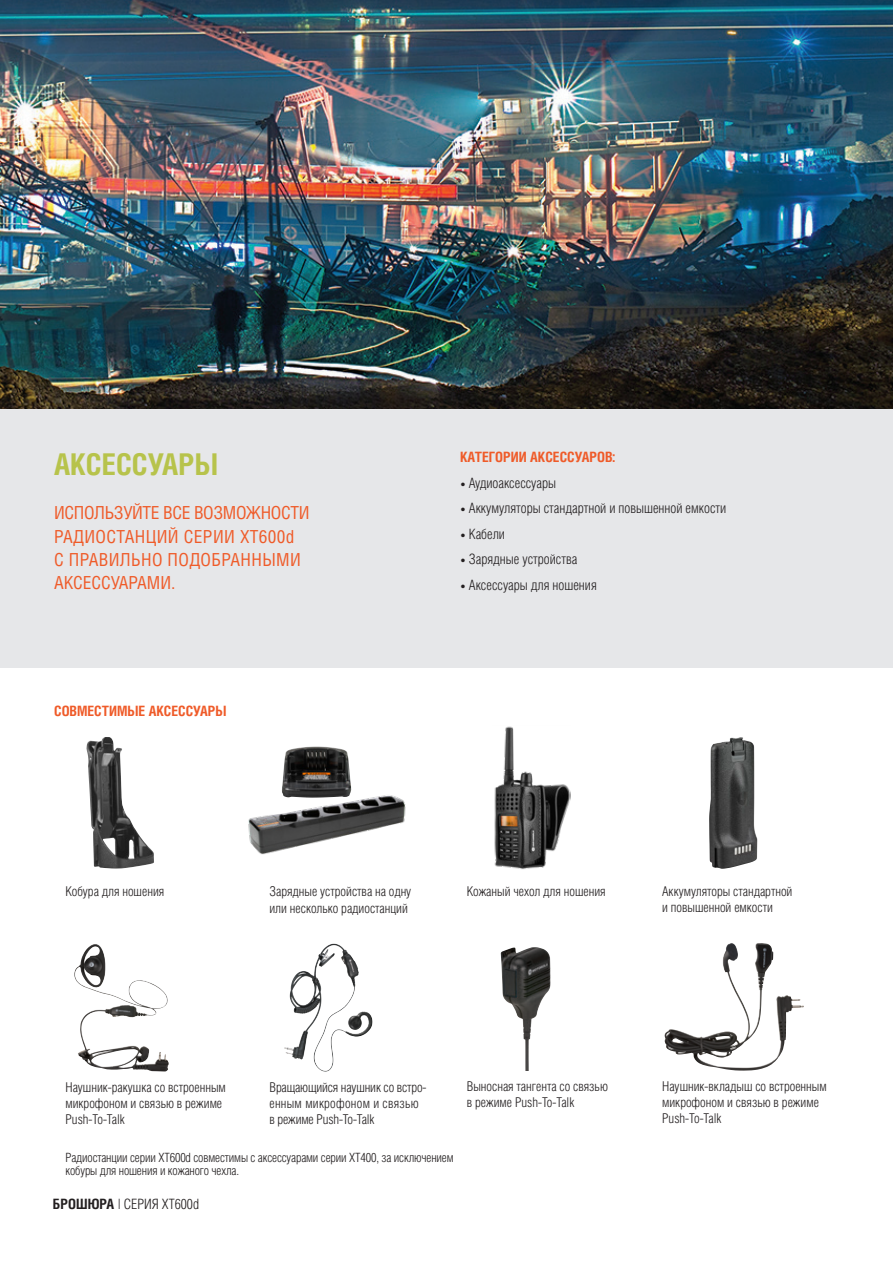
<style>
.page{position:relative;width:893px;height:1263px;background:#fff}
.page>*{position:absolute;margin:0;border:0;box-sizing:border-box;transform-origin:0 0}
.t1{font:700 30px "Helios Cond C";color:#b7c34b}
.t2{font:18px/23.2px "Helios Cond C";color:#ef5b29}
.t3{font:14.25px "Helios Cond Light C";color:#231f20}
.t4{font:700 14.25px "Helios Cond C";color:#ef5b29}
.t5{font:13.5px/16.2px "Helios Cond Light C";color:#231f20}
.t6{font:12.75px/13.5px "Helios Cond Light C";letter-spacing:-.01em;color:#231f20}
.s1{font-family:"Helios Cond C";font-weight:700}
</style>
<div class="page">
<div style="left:0;top:390px;width:893px;height:278px;background:#e6e7e9"></div>
<img style="left:0;top:0;width:893px;height:408px">
<img style="left:74px;top:944px;width:81px;height:71px">
<img style="left:86px;top:737px;width:68px;height:132px">
<img style="left:290px;top:944px;width:42px;height:69px">
<img style="left:248px;top:795px;width:158px;height:59px">
<img style="left:282px;top:746px;width:69px;height:52px">
<img style="left:501px;top:947px;width:49px;height:124px">
<img style="left:494px;top:726px;width:76px;height:143px">
<img style="left:664px;top:943px;width:120px;height:128px">
<img style="left:709px;top:737px;width:31px;height:132px">
<p class="t1" style="left:54px;top:446px;width:166px">АКСЕССУАРЫ</p>
<p class="t2" style="left:54px;top:501px;width:257px">ИСПОЛЬЗУЙТЕ ВСЕ ВОЗМОЖНОСТИ<br>РАДИОСТАНЦИЙ СЕРИИ XT600d<br>С ПРАВИЛЬНО ПОДОБРАННЫМИ<br>АКСЕССУАРАМИ.</p>
<p class="t4" style="left:54px;top:702px;width:174px">СОВМЕСТИМЫЕ АКСЕССУАРЫ</p>
<p class="t4" style="left:460px;top:448px;width:157px">КАТЕГОРИИ АКСЕССУАРОВ:</p>
<p class="t3" style="left:460px;top:475px;width:98px">• Аудиоаксессуары</p>
<p class="t3" style="left:460px;top:500px;width:268px">• Аккумуляторы стандартной и повышенной емкости</p>
<p class="t3" style="left:460px;top:526px;width:47px">• Кабели</p>
<p class="t3" style="left:460px;top:551px;width:119px">• Зарядные устройства</p>
<p class="t3" style="left:460px;top:577px;width:138px">• Аксессуары для ношения</p>
<p class="t5" style="left:65px;top:883px;width:100px">Кобура для ношения</p>
<p class="t5" style="left:269px;top:883px;width:143px">Зарядные устройства на одну или несколько радиостанций</p>
<p class="t5" style="left:467px;top:883px;width:140px">Кожаный чехол для ношения</p>
<p class="t5" style="left:662px;top:883px;width:132px">Аккумуляторы стандартной и повышенной емкости</p>
<p class="t5" style="left:65px;top:1078px;width:162px">Наушник-ракушка со встроенным микрофоном и связью в режиме<br>Push-To-Talk</p>
<p class="t5" style="left:269px;top:1078px;width:158px">Вращающийся наушник со встро&shy;енным микрофоном и связью в режиме Push-To-Talk</p>
<p class="t5" style="left:467px;top:1078px;width:143px">Выносная тангента со связью в режиме Push-To-Talk</p>
<p class="t5" style="left:662px;top:1078px;width:166px">Наушник-вкладыш со встроенным микрофоном и связью в режиме<br>Push-To-Talk</p>
<p class="t6" style="left:65px;top:1150px;width:390px">Радиостанции серии XT600d совместимы с аксессуарами серии XT400, за исключением кобуры для ношения и кожаного чехла.</p>
<p class="t3" style="left:53px;top:1196px;width:148px"><span class="s1">БРОШЮРА</span> | СЕРИЯ XT600d</p>
</div>
